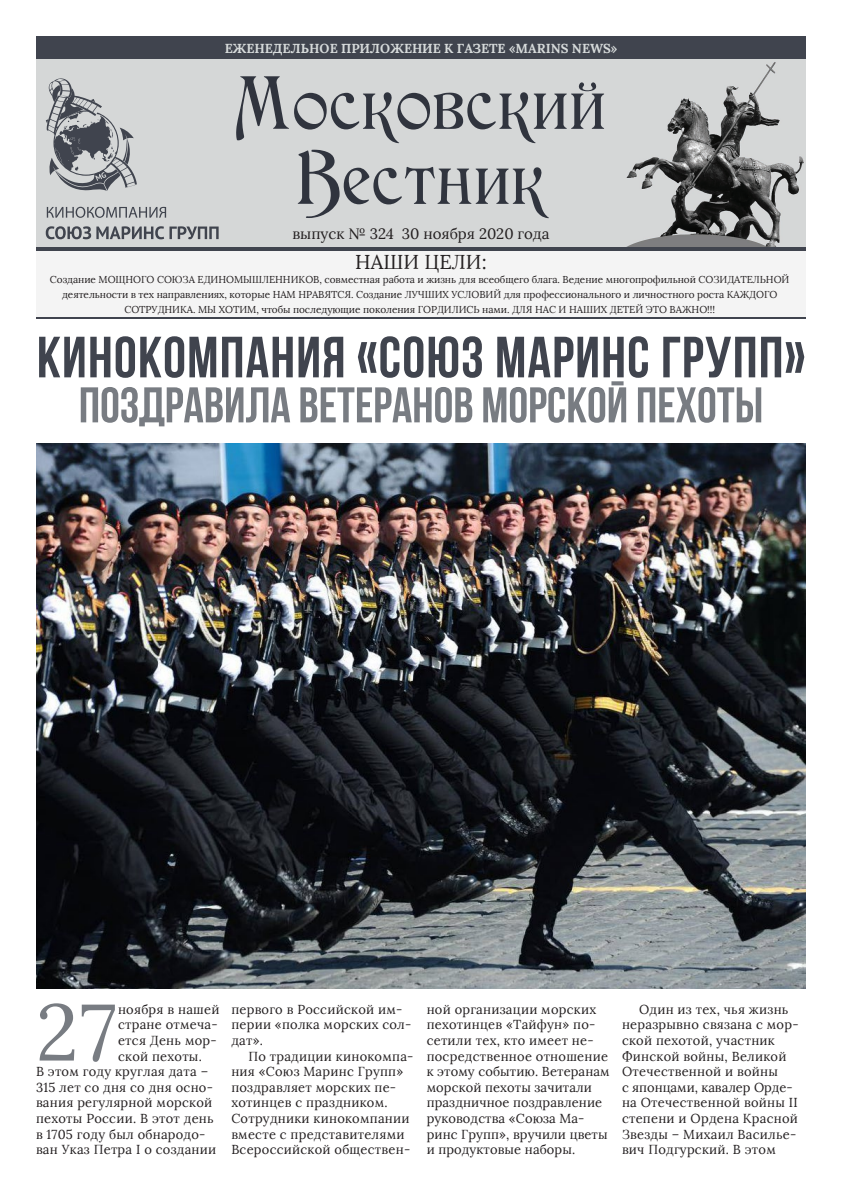
<style>
.page{position:relative;width:842px;height:1191px;background:#fff}
.page>*{position:absolute;margin:0;border:0;box-sizing:border-box;transform-origin:0 0}
.t1{font:79.8px "Lora";color:#787c82}
.t2{font:58px "Bebas Neue Cyrillic";letter-spacing:.02em;color:#40444e}
.t3{font:55px "Medieval";letter-spacing:.02em;color:#30343e}
.t4{font:50px "Bebas Neue Cyrillic";color:#787c82}
.t5{font:20px "Lora";color:#231f20}
.t6{font:15px "Lora";color:#231f20}
.t7{font:13px/15.6px "Lora";letter-spacing:.02em;color:#231f20}
.t8{font:700 13px "Lora";color:#d7dbdb}
.t9{font:10px/15px "Lora";letter-spacing:-.005em;color:#231f20;text-align:center}
</style>
<div class="page">
<img style="left:36px;top:59px;width:770px;height:188px">
<div style="left:36px;top:36px;width:770px;height:23px;background:#40444e"></div>
<div style="left:36px;top:247px;width:770px;height:70px;background:#f4f4f4"></div>
<hr style="left:36px;top:317px;width:770px;height:2px;background:#40444e">
<hr style="left:36px;top:247px;width:770px;height:3px;background:#40444e">
<svg style="left:46px;top:226px;width:173px;height:13px;background:#929599"></svg>
<svg style="left:47px;top:207px;width:119px;height:11px"></svg>
<svg style="left:46px;top:78px;width:91px;height:113px;background:#a2a4a8"></svg>
<img style="left:36px;top:444px;width:770px;height:544px">
<p class="t8" style="left:225px;top:40px;width:394px">ЕЖЕНЕДЕЛЬНОЕ ПРИЛОЖЕНИЕ К ГАЗЕТЕ «MARINS NEWS»</p>
<p class="t3" style="left:236px;top:63px;width:372px">Московский</p>
<p class="t3" style="left:297px;top:138px;width:249px">Вестник</p>
<p class="t6" style="left:292px;top:225px;width:259px">выпуск № 324 30 ноября 2020 года</p>
<p class="t9" style="left:50px;top:272px;width:741px">Создание МОЩНОГО СОЮЗА ЕДИНОМЫШЛЕННИКОВ, совместная работа и жизнь для всеобщего блага. Ведение многопрофильной СОЗИДАТЕЛЬНОЙ деятельности в тех направлениях, которые НАМ НРАВЯТСЯ. Создание ЛУЧШИХ УСЛОВИЙ для профессионального и личностного роста КАЖДОГО</p>
<p class="t9" style="left:124px;top:302px;width:592px">СОТРУДНИКА. МЫ ХОТИМ, чтобы последующие поколения ГОРДИЛИСЬ нами. ДЛЯ НАС И НАШИХ ДЕТЕЙ ЭТО ВАЖНО!!!</p>
<p class="t5" style="left:355px;top:250px;width:133px">НАШИ ЦЕЛИ:</p>
<p class="t2" style="left:37px;top:325px;width:770px">Кинокомпания «Союз Маринс Групп»</p>
<p class="t4" style="left:79px;top:377px;width:686px">поздравила ветеранов морской пехоты</p>
<p class="t1" style="left:36px;top:983px;width:82px">27</p>
<p class="t7" style="left:118px;top:1001px;width:103px">ноября в нашей</p>
<p class="t7" style="left:118px;top:1017px;width:101px">стране отмеча-</p>
<p class="t7" style="left:118px;top:1032px;width:100px">ется День мор-</p>
<p class="t7" style="left:118px;top:1048px;width:85px">ской пехоты.</p>
<p class="t7" style="left:36px;top:1063px;width:174px">В этом году круглая дата –</p>
<p class="t7" style="left:36px;top:1079px;width:179px">315 лет со дня со дня осно-</p>
<p class="t7" style="left:36px;top:1095px;width:178px">вания регулярной морской</p>
<p class="t7" style="left:36px;top:1110px;width:179px">пехоты России. В этот день</p>
<p class="t7" style="left:36px;top:1126px;width:171px">в 1705 году был обнародо-</p>
<p class="t7" style="left:36px;top:1141px;width:182px">ван Указ Петра I о создании</p>
<p class="t7" style="left:231px;top:1001px;width:182px">первого в Российской им&shy;перии «полка морских сол&shy;дат».</p>
<p class="t7" style="left:231px;top:1048px;width:184px;text-indent:17px">По традиции кинокомпа&shy;ния «Союз Маринс Групп» поздравляет морских пе&shy;хотинцев с праздником.<br>Сотрудники кинокомпании вместе с представителями<br>Всероссийской обществен-</p>
<p class="t7" style="left:427px;top:1001px;width:185px">ной организации морских пехотинцев «Тайфун» по&shy;сетили тех, кто имеет не&shy;посредственное отношение к этому событию. Ветеранам морской пехоты зачитали праздничное поздравление руководства «Союза Ма&shy;ринс Групп», вручили цветы и продуктовые наборы.</p>
<p class="t7" style="left:622px;top:1001px;width:178px;text-indent:17px">Один из тех, чья жизнь неразрывно связана с мор&shy;ской пехотой, участник<br>Финской войны, Великой<br>Отечественной и войны<br>с японцами, кавалер Орде&shy;на Отечественной войны II степени и Ордена Красной<br>Звезды – Михаил Василье&shy;вич Подгурский. В этом</p>
</div>
